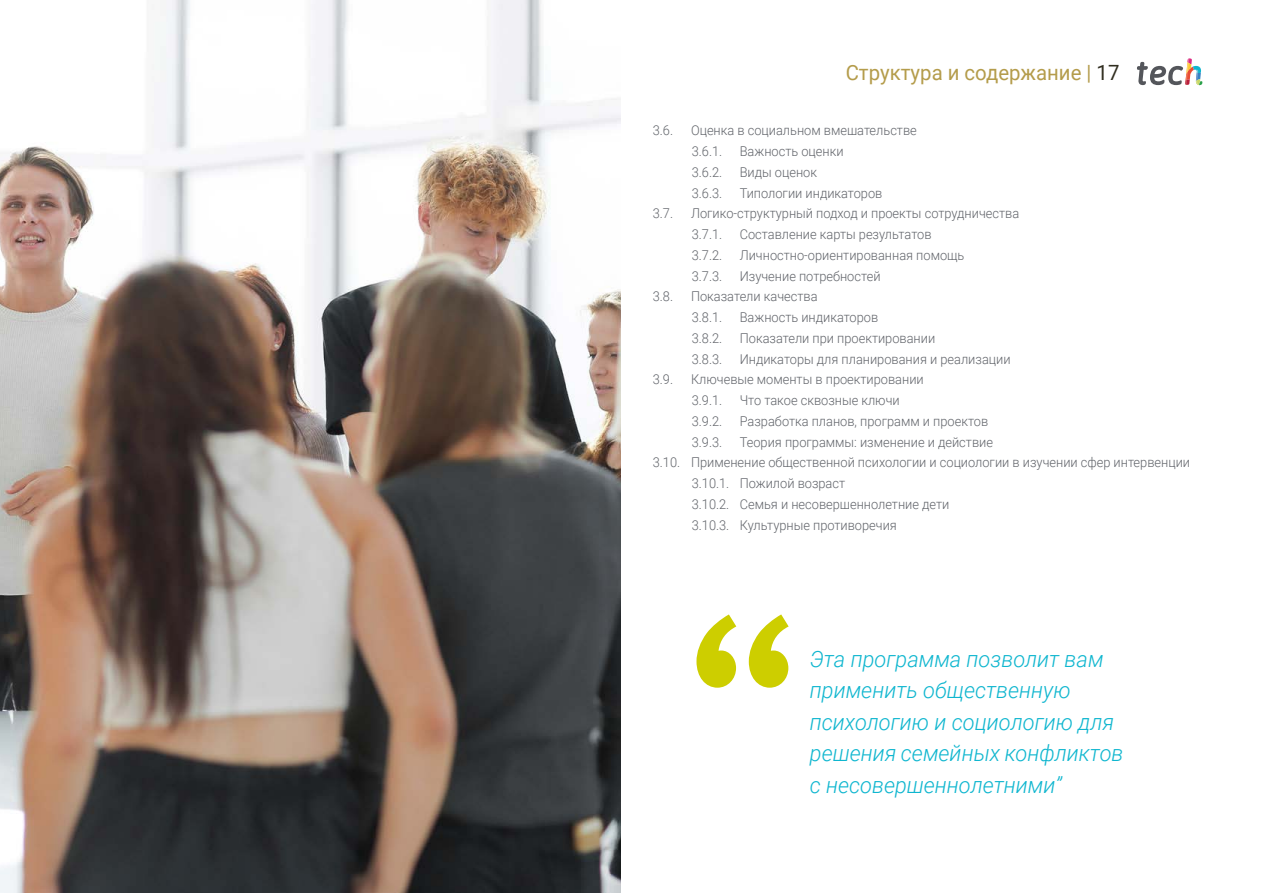
<style>
.page{position:relative;width:1263px;height:893px;background:#fff}
.page>*{position:absolute;margin:0;border:0;box-sizing:border-box;transform-origin:0 0}
.t1{font:italic 300 22.5px/31.5px "Roboto";color:#0fb6cf}
.t2{font:21px "Roboto";color:#b49c4b}
.t3{font:300 13.5px/20.7px "Roboto";color:#61646a;scale:.95 1}
.s1{color:#312e20}
</style>
<div class="page">
<svg style="left:696px;top:614px;width:93px;height:74px"></svg>
<svg style="left:1137px;top:58px;width:65px;height:28px"></svg>
<img style="left:0;top:0;width:621px;height:893px">
<h2 class="t2" style="left:846px;top:57px;width:275px">Структура и содержание | <span class="s1">17</span></h2>
<p class="t3" style="left:653px;top:120px;width:23px">3.6.</p>
<p class="t3" style="left:691px;top:120px;width:239px">Оценка в социальном вмешательстве<br>3.6.1.</p>
<p class="t3" style="left:740px;top:141px;width:111px">Важность оценки</p>
<p class="t3" style="left:692px;top:161px;width:34px">3.6.2.</p>
<p class="t3" style="left:740px;top:161px;width:83px">Виды оценок</p>
<p class="t3" style="left:692px;top:182px;width:34px">3.6.3.</p>
<p class="t3" style="left:740px;top:182px;width:152px">Типологии индикаторов</p>
<p class="t3" style="left:653px;top:203px;width:23px">3.7.</p>
<p class="t3" style="left:691px;top:203px;width:347px">Логико-структурный подход и проекты сотрудничества<br>3.7.1.</p>
<p class="t3" style="left:740px;top:224px;width:203px">Составление карты результатов</p>
<p class="t3" style="left:692px;top:244px;width:34px">3.7.2.</p>
<p class="t3" style="left:740px;top:244px;width:238px">Личностно-ориентированная помощь</p>
<p class="t3" style="left:692px;top:265px;width:34px">3.7.3.</p>
<p class="t3" style="left:740px;top:265px;width:150px">Изучение потребностей</p>
<p class="t3" style="left:653px;top:286px;width:23px">3.8.</p>
<p class="t3" style="left:691px;top:286px;width:135px">Показатели качества<br>3.8.1.</p>
<p class="t3" style="left:740px;top:307px;width:147px">Важность индикаторов</p>
<p class="t3" style="left:692px;top:327px;width:34px">3.8.2.</p>
<p class="t3" style="left:740px;top:327px;width:207px">Показатели при проектировании</p>
<p class="t3" style="left:692px;top:348px;width:34px">3.8.3.</p>
<p class="t3" style="left:740px;top:348px;width:287px">Индикаторы для планирования и реализации</p>
<p class="t3" style="left:653px;top:369px;width:23px">3.9.</p>
<p class="t3" style="left:691px;top:369px;width:247px">Ключевые моменты в проектировании<br>3.9.1.</p>
<p class="t3" style="left:740px;top:390px;width:170px">Что такое сквозные ключи</p>
<p class="t3" style="left:692px;top:410px;width:34px">3.9.2.</p>
<p class="t3" style="left:740px;top:410px;width:263px">Разработка планов, программ и проектов</p>
<p class="t3" style="left:692px;top:431px;width:34px">3.9.3.</p>
<p class="t3" style="left:740px;top:431px;width:268px">Теория программы: изменение и действие</p>
<p class="t3" style="left:653px;top:452px;width:567px">3.10. Применение общественной психологии и социологии в изучении сфер интервенции</p>
<p class="t3" style="left:692px;top:473px;width:163px">3.10.1. Пожилой возраст</p>
<p class="t3" style="left:692px;top:493px;width:273px">3.10.2. Семья и несовершеннолетние дети</p>
<p class="t3" style="left:692px;top:514px;width:217px">3.10.3. Культурные противоречия</p>
<h1 class="t1" style="left:810px;top:642px;width:315px">Эта программа позволит вам применить общественную психологию и социологию для решения семейных конфликтов с несовершеннолетними”</h1>
</div>
